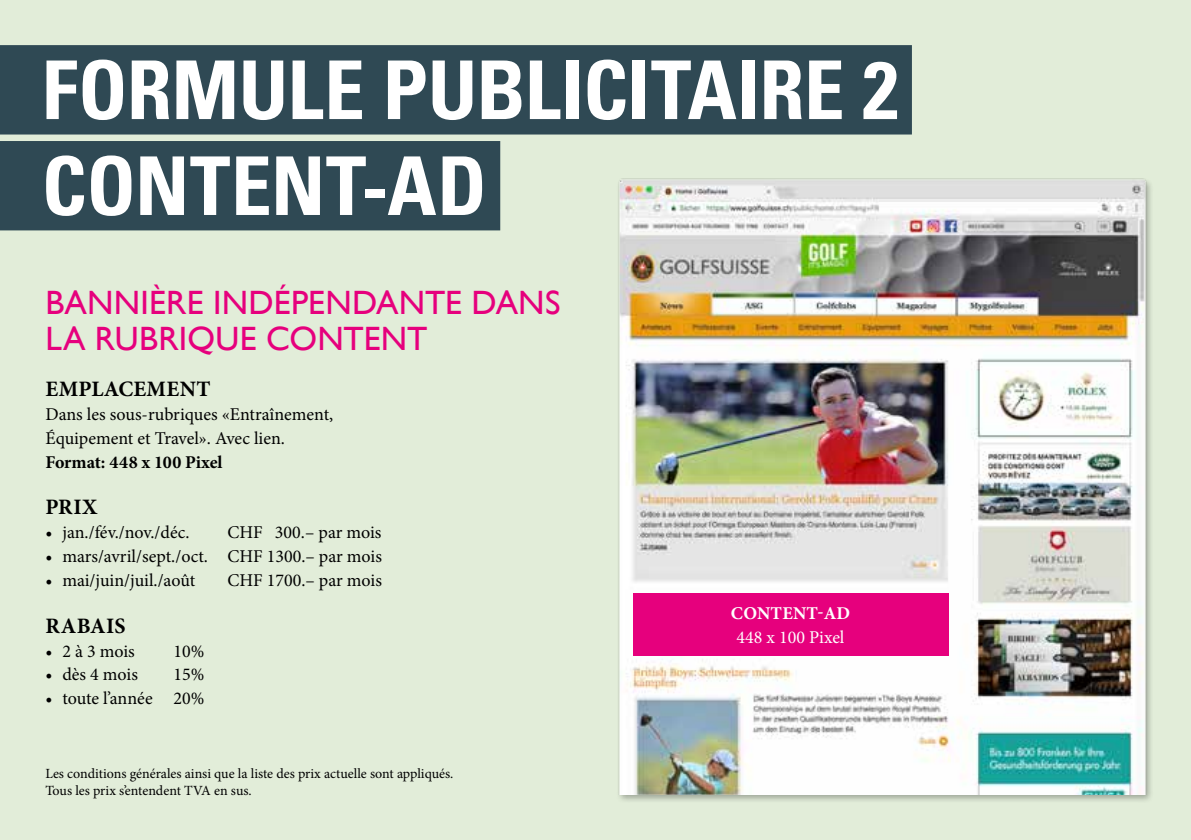
<style>
.page{position:relative;width:1191px;height:840px;background:#fff}
.page>*{position:absolute;margin:0;border:0;box-sizing:border-box;transform-origin:0 0}
.t1{font:700 condensed 81px/95.8px "Univers";letter-spacing:-.005em;color:#fff}
.t2{font:33.6px/36px "Gill Sans";letter-spacing:.005em;color:#e6007d}
.t3{font:700 22px "Minion Pro";letter-spacing:.015em;color:#000}
.t4{font:18px/23.8px "Minion Pro";color:#000}
.t5{font:700 18px "Minion Pro";letter-spacing:-.005em;color:#000}
.t6{font:18px "Minion Pro";color:#fff}
.t7{font:700 18px "Minion Pro";letter-spacing:.01em;color:#fff}
.t8{font:14px/16.8px "Minion Pro";color:#000}
</style>
<div class="page">
<div style="left:0;top:0;width:1191px;height:839px;background:#e2edd9"></div>
<div style="left:0;top:45px;width:912px;height:89px;background:#2f4954"></div>
<div style="left:0;top:141px;width:500px;height:89px;background:#2f4954"></div>
<img style="left:618px;top:178px;width:533px;height:616px">
<div style="left:633px;top:593px;width:315px;height:62px;background:#e6007d"></div>
<h1 class="t1" style="left:42px;top:42px;width:858px">FORMULE PUBLICITAIRE 2<br>CONTENT-AD</h1>
<h2 class="t2" style="left:45px;top:283px;width:517px">BANNIÈRE INDÉPENDANTE DANS<br>LA RUBRIQUE CONTENT</h2>
<p class="t3" style="left:45px;top:373px;width:167px">EMPLACEMENT</p>
<p class="t4" style="left:45px;top:402px;width:289px">Dans les sous-rubriques «Entraînement,<br>Équipement et Travel». Avec lien.</p>
<p class="t5" style="left:45px;top:449px;width:179px">Format: 448 x 100 Pixel</p>
<p class="t3" style="left:45px;top:491px;width:53px">PRIX</p>
<p class="t4" style="left:45px;top:520px;width:146px">• jan./fév./nov./déc.</p>
<p class="t4" style="left:227px;top:520px;width:156px">CHF 300.– par mois</p>
<p class="t4" style="left:45px;top:544px;width:338px">• mars/avril/sept./oct. CHF 1300.– par mois</p>
<p class="t4" style="left:45px;top:568px;width:151px">• mai/juin/juil./août</p>
<p class="t4" style="left:227px;top:568px;width:156px">CHF 1700.– par mois</p>
<p class="t3" style="left:45px;top:609px;width:81px">RABAIS</p>
<p class="t4" style="left:45px;top:638px;width:91px">• 2 à 3 mois</p>
<p class="t4" style="left:173px;top:638px;width:32px">10%</p>
<p class="t4" style="left:45px;top:662px;width:94px">• dès 4 mois</p>
<p class="t4" style="left:173px;top:662px;width:32px">15%</p>
<p class="t4" style="left:45px;top:686px;width:160px">• toute l’année 20%</p>
<p class="t8" style="left:45px;top:764px;width:409px">Les conditions générales ainsi que la liste des prix actuelle sont appliqués.<br>Tous les prix s’entendent TVA en sus.</p>
<p class="t7" style="left:731px;top:600px;width:121px">CONTENT-AD</p>
<p class="t6" style="left:736px;top:625px;width:109px">448 x 100 Pixel</p>
</div>
